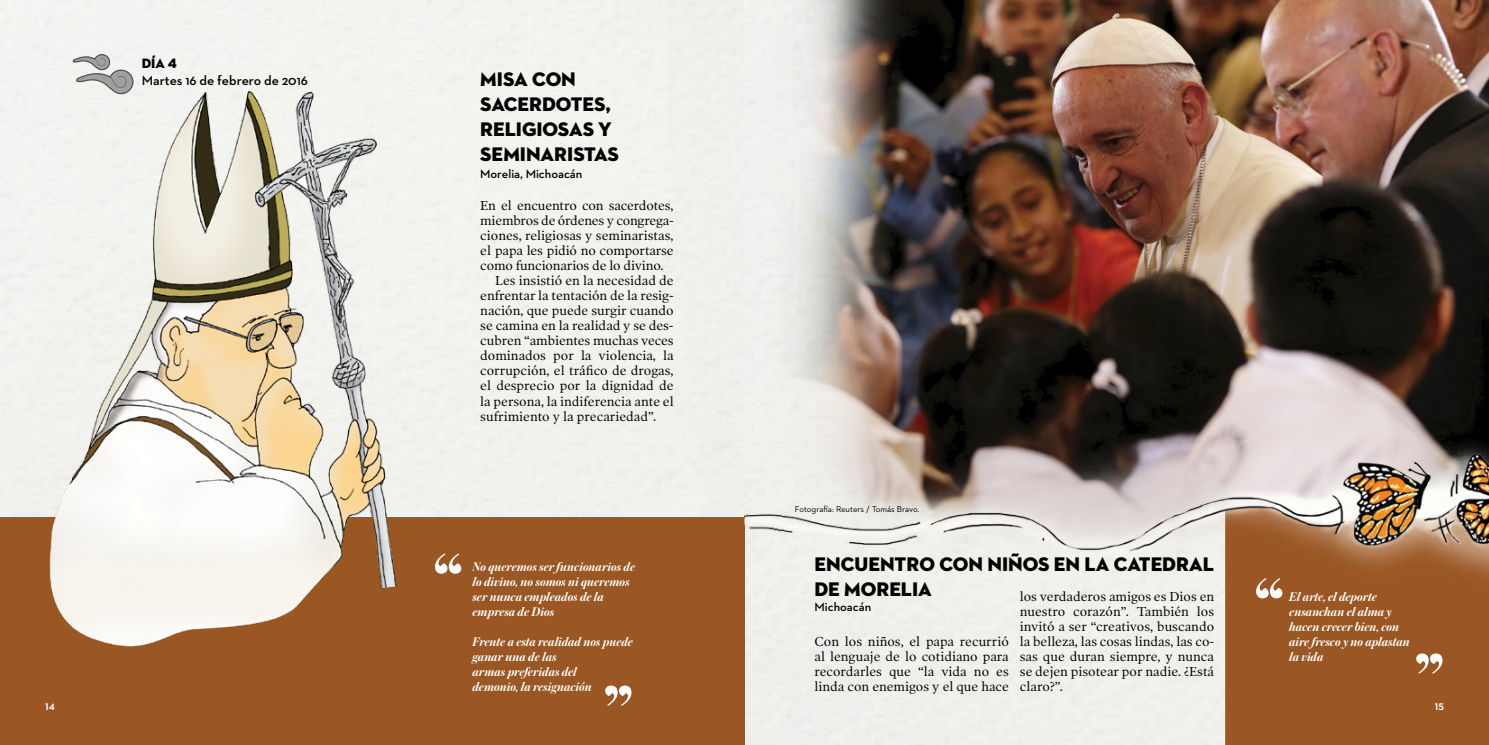
<style>
.page{position:relative;width:1489px;height:745px;background:#fff}
.page>*{position:absolute;margin:0;border:0;box-sizing:border-box;transform-origin:0 0}
.t1{font:20px/25px "Neutraface 2 Display Titling";color:#000}
.t2{font:600 13.75px "Neutraface 2 Text";color:#000}
.t3{font:13.75px "Neutraface 2 Display Titling";color:#000}
.t4{font:13.12px/15px "Poynter OS Text One";color:#000;text-align:justify}
.t5{font:italic 600 13.12px/15px "Austin";color:#fff}
.t6{font:600 12.5px "Neutraface 2 Text";color:#000}
.t7{font:700 12.5px "Neutraface 2 Display";color:#fff}
.t8{font:8.75px "Neutraface 2 Text";color:#000}
</style>
<div class="page">
<div style="left:0;top:0;width:1225px;height:744px;background:#f1f2ed"></div>
<img style="left:591px;top:0;width:897px;height:517px">
<div style="left:1225px;top:588px;width:263px;height:156px;background:#9a5724"></div>
<div style="left:0;top:517px;width:744px;height:227px;background:#9a5724"></div>
<img style="left:0;top:84px;width:438px;height:563px">
<svg style="left:71px;top:53px;width:63px;height:42px"></svg>
<svg style="left:435px;top:553px;width:26px;height:20px"></svg>
<svg style="left:605px;top:685px;width:26px;height:20px"></svg>
<svg style="left:1255px;top:588px;width:27px;height:10px"></svg>
<svg style="left:1415px;top:653px;width:27px;height:20px"></svg>
<img style="left:744px;top:439px;width:744px;height:149px">
<p class="t3" style="left:142px;top:54px;width:37px">DÍA 4</p>
<p class="t2" style="left:142px;top:72px;width:168px">Martes 16 de febrero de 2016</p>
<h1 class="t1" style="left:480px;top:66px;width:28px">MISA</h1>
<h1 class="t1" style="left:480px;top:66px;width:132px;text-indent:52px">CON<br>SACERDOTES,<br>RELIGIOSAS</h1>
<h1 class="t1" style="left:598px;top:116px;width:14px">Y</h1>
<h1 class="t1" style="left:480px;top:141px;width:52px">SEMINARISTAS</h1>
<p class="t6" style="left:480px;top:166px;width:104px">Morelia, Michoacán</p>
<p class="t4" style="left:480px;top:198px;width:195px">En el encuentro con sacerdotes,</p>
<p class="t4" style="left:480px;top:213px;width:195px">miembros de órdenes y congrega-</p>
<p class="t4" style="left:480px;top:228px;width:195px">ciones, religiosas y seminaristas,</p>
<p class="t4" style="left:480px;top:243px;width:195px">el papa les pidió no comportarse</p>
<p class="t4" style="left:480px;top:258px;width:185px">como funcionarios de lo divino.</p>
<p class="t4" style="left:495px;top:273px;width:180px">Les insistió en la necesidad de</p>
<p class="t4" style="left:480px;top:288px;width:195px">enfrentar la tentación de la resig-</p>
<p class="t4" style="left:480px;top:303px;width:195px">nación, que puede surgir cuando</p>
<p class="t4" style="left:480px;top:318px;width:195px">se camina en la realidad y se des-</p>
<p class="t4" style="left:480px;top:333px;width:195px">cubren “ambientes muchas veces</p>
<p class="t4" style="left:480px;top:348px;width:195px">dominados por la violencia, la</p>
<p class="t4" style="left:480px;top:363px;width:195px">corrupción, el tráfico de drogas,</p>
<p class="t4" style="left:480px;top:378px;width:195px">el desprecio por la dignidad de</p>
<p class="t4" style="left:480px;top:393px;width:195px">la persona, la indiferencia ante el</p>
<p class="t4" style="left:480px;top:408px;width:177px">sufrimiento y la precariedad”.</p>
<p class="t5" style="left:472px;top:558px;width:164px">No queremos ser funcionarios de lo divino, no somos ni queremos ser nunca empleados de la empresa de Dios</p>
<p class="t5" style="left:472px;top:633px;width:162px">Frente a esta realidad nos puede ganar una de las<br>armas preferidas del<br>demonio, la resignación</p>
<p class="t8" style="left:794px;top:503px;width:126px">Fotografía: Reuters / Tomás Bravo.</p>
<h1 class="t1" style="left:814px;top:551px;width:26px">ENCU</h1>
<h1 class="t1" style="left:868px;top:551px;width:26px">ENTRO</h1>
<h1 class="t1" style="left:939px;top:551px;width:16px">CON</h1>
<h1 class="t1" style="left:987px;top:551px;width:202px">NI ÑOS EN LA CATEDRAL</h1>
<h1 class="t1" style="left:814px;top:576px;width:98px">DE MORELIA</h1>
<p class="t6" style="left:814px;top:598px;width:58px">Michoacán</p>
<p class="t4" style="left:814px;top:633px;width:196px">Con los niños, el papa recurrió al lenguaje de lo cotidiano para recordarles que “la vida no es linda con enemigos y el que hace</p>
<p class="t4" style="left:1019px;top:588px;width:196px">los verdaderos amigos es Dios en nuestro corazón”. También los invitó a ser “creativos, buscando la belleza, las cosas lindas, las co&shy;sas que duran siempre, y nunca se dejen pisotear por nadie. ¿Está claro?”.</p>
<p class="t5" style="left:1289px;top:588px;width:122px">El arte, el deporte ensanchan el alma y hacen crecer bien, con aire fresco y no aplastan la vida</p>
<p class="t7" style="left:45px;top:698px;width:11px">14</p>
<p class="t7" style="left:1434px;top:698px;width:11px">15</p>
</div>
